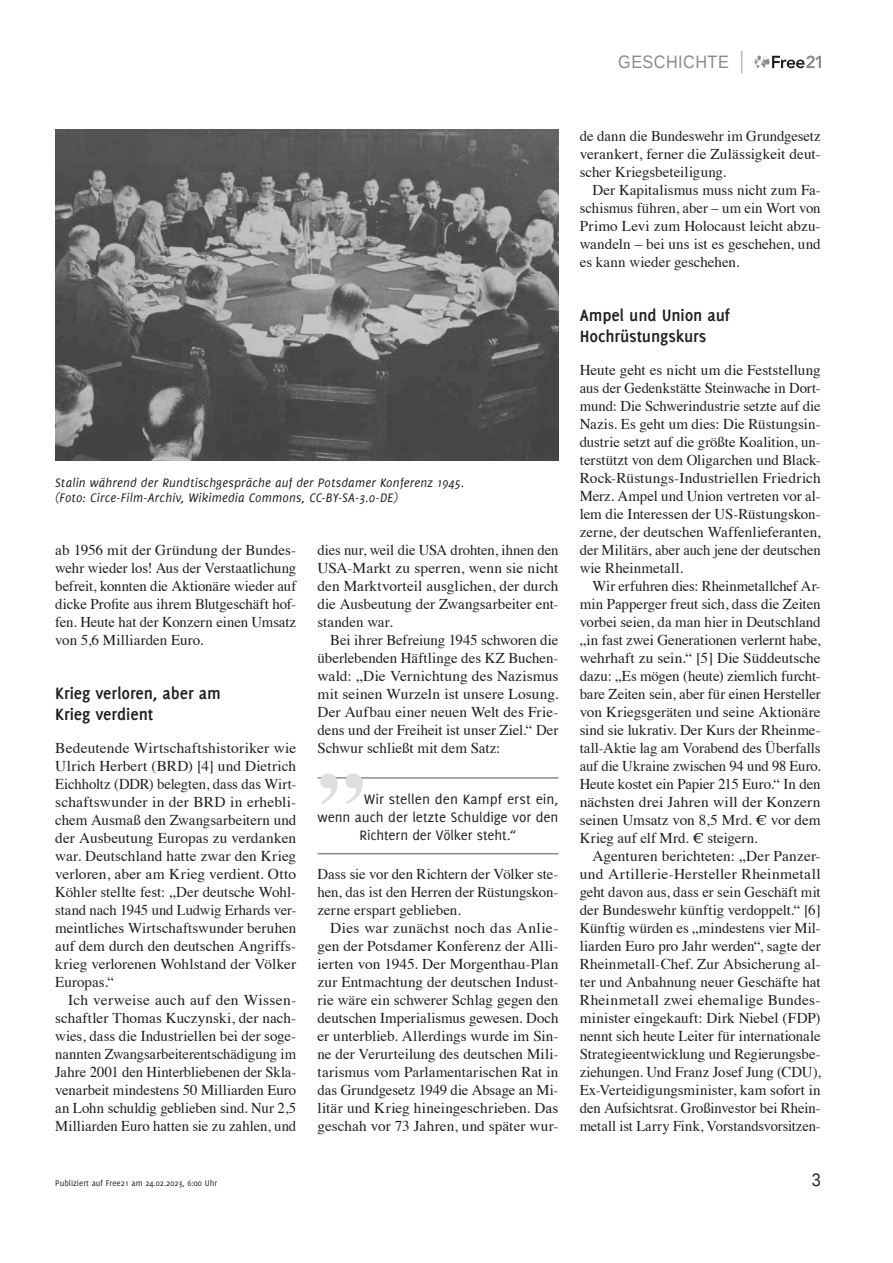
<style>
.page{position:relative;width:893px;height:1263px;background:#fff}
.page>*{position:absolute;margin:0;border:0;box-sizing:border-box;transform-origin:0 0}
.t1{font:700 91.5px "Times";color:#dfdfdf}
.t2{font:700 18px/21px "Delicious";letter-spacing:-.005em;color:#1f1f1f}
.t3{font:18px "Liberation Sans";letter-spacing:.03em;color:#8a8a8a;scale:.9 1}
.t4{font:18px "Liberation Sans";color:#1f1f1f;scale:.9 1}
.t5{font:15px/18px "Times";color:#1f1f1f;text-align:justify}
.t6{font:15px "Delicious";letter-spacing:-.005em;color:#1f1f1f}
.t7{font:italic 13.5px/15px "Delicious";letter-spacing:.015em;color:#1f1f1f}
.t8{font:9px "Delicious";color:#1f1f1f}
</style>
<div class="page">
<svg style="left:755px;top:55px;width:66px;height:13px"></svg>
<svg style="left:741px;top:51px;width:1px;height:23px"></svg>
<hr style="left:317px;top:777px;width:241px;height:2px;background:#8a8a8a">
<hr style="left:317px;top:853px;width:241px;height:1px;background:#8a8a8a">
<img style="left:55px;top:130px;width:503px;height:330px">
<p class="t3" style="left:618px;top:51px;width:124px">GESCHICHTE</p>
<p class="t7" style="left:55px;top:475px;width:411px">Stalin während der Rundtischgespräche auf der Potsdamer Konferenz 1945. (Foto: Circe-Film-Archiv, Wikimedia Commons, CC-BY-SA-3.0-DE)</p>
<p class="t5" style="left:55px;top:540px;width:242px">ab 1956 mit der Gründung der Bundes&shy;wehr wieder los! Aus der Verstaatlichung befreit, konnten die Aktionäre wieder auf dicke Profite aus ihrem Blutgeschäft hof&shy;fen. Heute hat der Konzern einen Umsatz von 5,6 Milliarden Euro.</p>
<p class="t2" style="left:55px;top:683px;width:167px">Krieg verloren, aber am<br>Krieg verdient</p>
<p class="t5" style="left:55px;top:738px;width:242px">Bedeutende Wirtschaftshistoriker wie Ulrich Herbert (BRD) [4] und Dietrich Eichholtz (DDR) belegten, dass das Wirt&shy;schaftswunder in der BRD in erhebli&shy;chem Ausmaß den Zwangsarbeitern und der Ausbeutung Europas zu verdanken war. Deutschland hatte zwar den Krieg verloren, aber am Krieg verdient. Otto Köhler stellte fest: „Der deutsche Wohl&shy;stand nach 1945 und Ludwig Erhards ver&shy;meintliches Wirtschaftswunder beruhen auf dem durch den deutschen Angriffs&shy;krieg verlorenen Wohlstand der Völker Europas.“</p>
<p class="t5" style="left:55px;top:990px;width:242px;text-indent:13px">Ich verweise auch auf den Wissen&shy;schaftler Thomas Kuczynski, der nach&shy;wies, dass die Industriellen bei der soge&shy;nannten Zwangsarbeiterentschädigung im Jahre 2001 den Hinterbliebenen der Skla&shy;venarbeit mindestens 50 Milliarden Euro an Lohn schuldig geblieben sind. Nur 2,5<br>Milliarden Euro hatten sie zu zahlen, und</p>
<p class="t5" style="left:317px;top:540px;width:242px">dies nur, weil die USA drohten, ihnen den USA-Markt zu sperren, wenn sie nicht den Marktvorteil ausglichen, der durch die Ausbeutung der Zwangsarbeiter ent&shy;standen war.</p>
<p class="t5" style="left:317px;top:630px;width:242px;text-indent:13px">Bei ihrer Befreiung 1945 schworen die überlebenden Häftlinge des KZ Buchen&shy;wald: „Die Vernichtung des Nazismus mit seinen Wurzeln ist unsere Losung.<br>Der Aufbau einer neuen Welt des Frie&shy;dens und der Freiheit ist unser Ziel.“ Der Schwur schließt mit dem Satz:</p>
<h1 class="t1" style="left:317px;top:669px;width:49px">„</h1>
<p class="t6" style="left:364px;top:791px;width:196px">Wir stellen den Kampf erst ein,</p>
<p class="t6" style="left:317px;top:809px;width:242px">wenn auch der letzte Schuldige vor den</p>
<p class="t6" style="left:360px;top:827px;width:158px">Richtern der Völker steht.“</p>
<p class="t5" style="left:317px;top:864px;width:242px">Dass sie vor den Richtern der Völker ste&shy;hen, das ist den Herren der Rüstungskon&shy;zerne erspart geblieben.</p>
<p class="t5" style="left:317px;top:918px;width:242px;text-indent:13px">Dies war zunächst noch das Anlie&shy;gen der Potsdamer Konferenz der Alli&shy;ierten von 1945. Der Morgenthau-Plan zur Entmachtung der deutschen Indust&shy;rie wäre ein schwerer Schlag gegen den deutschen Imperialismus gewesen. Doch er unterblieb. Allerdings wurde im Sin&shy;ne der Verurteilung des deutschen Mili&shy;tarismus vom Parlamentarischen Rat in das Grundgesetz 1949 die Absage an Mi&shy;litär und Krieg hineingeschrieben. Das geschah vor 73 Jahren, und später wur-</p>
<p class="t5" style="left:580px;top:126px;width:242px">de dann die Bundeswehr im Grundgesetz verankert, ferner die Zulässigkeit deut&shy;scher Kriegsbeteiligung.</p>
<p class="t5" style="left:580px;top:180px;width:242px;text-indent:13px">Der Kapitalismus muss nicht zum Fa&shy;schismus führen, aber – um ein Wort von Primo Levi zum Holocaust leicht abzu&shy;wandeln – bei uns ist es geschehen, und es kann wieder geschehen.</p>
<p class="t2" style="left:580px;top:305px;width:152px">Ampel und Union auf<br>Hochrüstungskurs</p>
<p class="t5" style="left:580px;top:360px;width:242px">Heute geht es nicht um die Feststellung aus der Gedenkstätte Steinwache in Dort&shy;mund: Die Schwerindustrie setzte auf die Nazis. Es geht um dies: Die Rüstungsin&shy;dustrie setzt auf die größte Koalition, un&shy;terstützt von dem Oligarchen und Black-Rock-Rüstungs-Industriellen Friedrich Merz. Ampel und Union vertreten vor al&shy;lem die Interessen der US-Rüstungskon&shy;zerne, der deutschen Waffenlieferanten, der Militärs, aber auch jene der deutschen wie Rheinmetall.</p>
<p class="t5" style="left:580px;top:576px;width:242px;text-indent:13px">Wir erfuhren dies: Rheinmetallchef Ar&shy;min Papperger freut sich, dass die Zeiten vorbei seien, da man hier in Deutschland „in fast zwei Generationen verlernt habe, wehrhaft zu sein.“ [5] Die Süddeutsche dazu: „Es mögen (heute) ziemlich furcht&shy;bare Zeiten sein, aber für einen Hersteller von Kriegsgeräten und seine Aktionäre sind sie lukrativ. Der Kurs der Rheinme&shy;tall-Aktie lag am Vorabend des Überfalls auf die Ukraine zwischen 94 und 98 Euro.<br>Heute kostet ein Papier 215 Euro.“ In den nächsten drei Jahren will der Konzern seinen Umsatz von 8,5 Mrd. € vor dem Krieg auf elf Mrd. € steigern.</p>
<p class="t5" style="left:580px;top:846px;width:242px;text-indent:13px">Agenturen berichteten: „Der Panzer&shy;und Artillerie-Hersteller Rheinmetall geht davon aus, dass er sein Geschäft mit der Bundeswehr künftig verdoppelt.“ [6] Künftig würden es „mindestens vier Mil&shy;liarden Euro pro Jahr werden“, sagte der Rheinmetall-Chef. Zur Absicherung al&shy;ter und Anbahnung neuer Geschäfte hat Rheinmetall zwei ehemalige Bundes&shy;minister eingekauft: Dirk Niebel (FDP) nennt sich heute Leiter für internationale Strategieentwicklung und Regierungsbe&shy;ziehungen. Und Franz Josef Jung (CDU), Ex-Verteidigungsminister, kam sofort in den Aufsichtsrat. Großinvestor bei Rhein&shy;metall ist Larry Fink, Vorstandsvorsitzen-</p>
<p class="t8" style="left:55px;top:1177px;width:163px">Publiziert auf Free21 am 24.02.2023, 6:00 Uhr</p>
<p class="t4" style="left:812px;top:1168px;width:12px">3</p>
</div>
